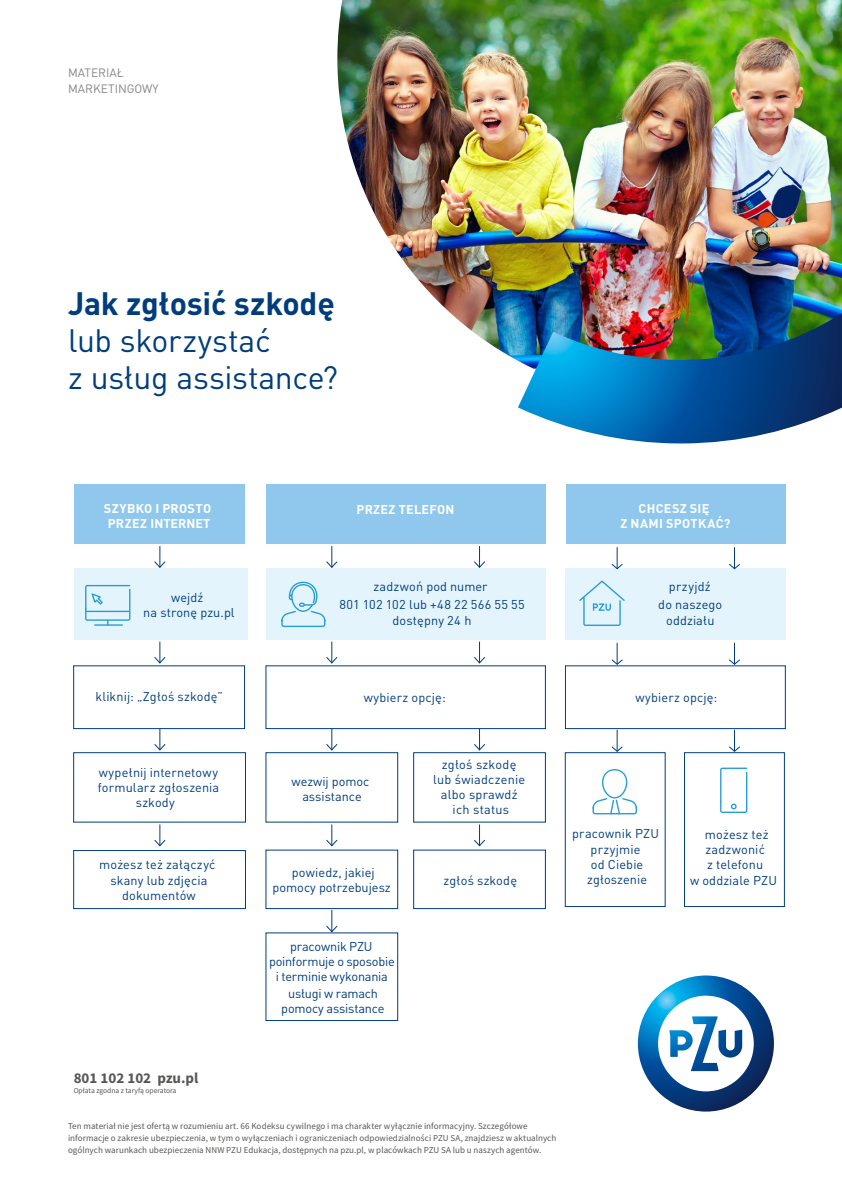
<style>
.page{position:relative;width:842px;height:1191px;background:#fff}
.page>*{position:absolute;margin:0;border:0;box-sizing:border-box;transform-origin:0 0}
.t1{font:32px/37px "DIN Pro Pl";letter-spacing:-.01em;color:#003d7c}
.t2{font:700 32px "DIN Pro Pl";letter-spacing:-.005em;color:#003d7c}
.t3{font:700 15px "Source Sans Pro";color:#575756}
.t4{font:12.7px/15.2px "DIN Pro Pl";letter-spacing:.01em;color:#003d7c;text-align:center}
.t5{font:700 12.7px/15.2px "DIN Pro Pl";letter-spacing:.02em;color:#fff}
.t6{font:12.7px/15.2px "DIN Pro Pl";letter-spacing:-.02em;color:#003d7c;text-align:center}
.t7{font:12.7px/15.2px "DIN Pro Pl";letter-spacing:-.015em;color:#003d7c;text-align:center}
.t8{font:12px/16px "DIN Pro Pl";color:#878787}
.t9{font:9px/12px "Source Sans Pro";letter-spacing:.005em;color:#575756}
.t10{font:7.5px "Source Sans Pro";color:#575756}
</style>
<div class="page">
<svg style="left:638px;top:975px;width:136px;height:136px"></svg>
<div style="left:74px;top:484px;width:171px;height:60px;background:#8fc7ed"></div>
<div style="left:266px;top:484px;width:279px;height:60px;background:#8fc7ed"></div>
<div style="left:566px;top:484px;width:219px;height:60px;background:#8fc7ed"></div>
<div style="left:266px;top:568px;width:279px;height:72px;background:#e4f4fc"></div>
<div style="left:565px;top:568px;width:220px;height:72px;background:#e4f4fc"></div>
<div style="left:74px;top:568px;width:173px;height:72px;background:#e4f4fc"></div>
<svg style="left:85px;top:585px;width:45px;height:40px"></svg>
<div style="left:73px;top:665px;width:172px;height:64px;border:1px solid #003d7c"></div>
<div style="left:265px;top:665px;width:281px;height:64px;border:1px solid #003d7c"></div>
<div style="left:565px;top:665px;width:221px;height:64px;border:1px solid #003d7c"></div>
<svg style="left:153px;top:728px;width:14px;height:23px"></svg>
<svg style="left:325px;top:728px;width:13px;height:23px"></svg>
<svg style="left:473px;top:728px;width:13px;height:23px"></svg>
<svg style="left:611px;top:730px;width:12px;height:22px"></svg>
<svg style="left:729px;top:730px;width:11px;height:22px"></svg>
<svg style="left:154px;top:824px;width:12px;height:23px"></svg>
<svg style="left:326px;top:824px;width:12px;height:23px"></svg>
<svg style="left:474px;top:824px;width:11px;height:23px"></svg>
<svg style="left:154px;top:641px;width:12px;height:23px"></svg>
<svg style="left:326px;top:641px;width:12px;height:23px"></svg>
<svg style="left:474px;top:641px;width:11px;height:23px"></svg>
<svg style="left:611px;top:643px;width:12px;height:22px"></svg>
<svg style="left:729px;top:643px;width:11px;height:22px"></svg>
<svg style="left:154px;top:546px;width:12px;height:22px"></svg>
<svg style="left:326px;top:546px;width:12px;height:22px"></svg>
<svg style="left:474px;top:546px;width:11px;height:22px"></svg>
<svg style="left:611px;top:547px;width:12px;height:23px"></svg>
<svg style="left:729px;top:547px;width:11px;height:23px"></svg>
<div style="left:565px;top:752px;width:101px;height:155px;border:1px solid #003d7c"></div>
<div style="left:684px;top:752px;width:101px;height:155px;border:1px solid #003d7c"></div>
<div style="left:265px;top:752px;width:133px;height:70px;border:1px solid #003d7c"></div>
<div style="left:413px;top:752px;width:133px;height:70px;border:1px solid #003d7c"></div>
<div style="left:73px;top:752px;width:173px;height:70px;border:1px solid #003d7c"></div>
<div style="left:73px;top:850px;width:173px;height:59px;border:1px solid #003d7c"></div>
<div style="left:413px;top:849px;width:133px;height:60px;border:1px solid #003d7c"></div>
<div style="left:265px;top:849px;width:133px;height:60px;border:1px solid #003d7c"></div>
<div style="left:265px;top:932px;width:133px;height:89px;border:1px solid #003d7c"></div>
<svg style="left:325px;top:910px;width:13px;height:23px"></svg>
<svg style="left:281px;top:581px;width:44px;height:46px"></svg>
<svg style="left:579px;top:580px;width:46px;height:46px"></svg>
<svg style="left:592px;top:769px;width:45px;height:45px"></svg>
<svg style="left:720px;top:767px;width:27px;height:46px"></svg>
<img style="left:337px;top:0;width:505px;height:361px">
<img style="left:518px;top:313px;width:324px;height:130px">
<p class="t8" style="left:68px;top:64px;width:92px">MATERIAŁ<br>MARKETINGOWY</p>
<h1 class="t2" style="left:68px;top:282px;width:268px">Jak zgłosić szkodę</h1>
<h1 class="t1" style="left:68px;top:321px;width:272px">lub skorzystać<br>z usług assistance?</h1>
<p class="t5" style="left:104px;top:500px;width:109px">SZYBKO I PROSTO<br>PRZEZ INTERNET</p>
<p class="t5" style="left:357px;top:501px;width:99px">PRZEZ TELEFON</p>
<p class="t5" style="left:620px;top:500px;width:111px;text-align:center">CHCESZ SIĘ<br>Z NAMI SPOTKAĆ?</p>
<p class="t4" style="left:143px;top:589px;width:93px">wejdź<br>na stronę pzu.pl</p>
<p class="t4" style="left:95px;top:688px;width:129px">kliknij: „Zgłoś szkodę”</p>
<p class="t4" style="left:98px;top:764px;width:123px">wypełnij internetowy formularz zgłoszenia szkody</p>
<p class="t4" style="left:99px;top:857px;width:118px">możesz też załączyć skany lub zdjęcia dokumentów</p>
<p class="t3" style="left:74px;top:1068px;width:126px">801 102 102 pzu.pl</p>
<p class="t10" style="left:74px;top:1086px;width:104px">Opłata zgodna z taryfą operatora</p>
<p class="t4" style="left:339px;top:577px;width:187px;line-height:18px">zadzwoń pod numer<br>801 102 102 lub +48 22 566 55 55</p>
<p class="t4" style="left:392px;top:612px;width:81px">dostępny 24 h</p>
<p class="t4" style="left:658px;top:577px;width:66px;line-height:18px">przyjdź<br>do naszego</p>
<p class="t4" style="left:666px;top:612px;width:50px">oddziału</p>
<p class="t4" style="left:364px;top:689px;width:83px">wybierz opcję:</p>
<p class="t4" style="left:635px;top:689px;width:83px">wybierz opcję:</p>
<p class="t4" style="left:292px;top:773px;width:79px">wezwij pomoc assistance</p>
<p class="t4" style="left:272px;top:864px;width:120px">powiedz, jakiej pomocy potrzebujesz</p>
<p class="t6" style="left:269px;top:938px;width:127px">pracownik PZU poinformuje o sposobie i terminie wykonania</p>
<p class="t7" style="left:281px;top:985px;width:105px">usługi w ramach pomocy assistance</p>
<p class="t4" style="left:433px;top:756px;width:93px">zgłoś szkodę lub świadczenie albo sprawdź ich status</p>
<p class="t4" style="left:443px;top:872px;width:75px">zgłoś szkodę</p>
<p class="t4" style="left:572px;top:826px;width:89px">pracownik PZU przyjmie<br>od Ciebie zgłoszenie</p>
<p class="t4" style="left:690px;top:826px;width:89px">możesz też zadzwonić<br>z telefonu<br>w oddziale PZU</p>
<p class="t9" style="left:68px;top:1119px;width:490px">Ten materiał nie jest ofertą w rozumieniu art. 66 Kodeksu cywilnego i ma charakter wyłącznie informacyjny. Szczegółowe informacje o zakresie ubezpieczenia, w tym o wyłączeniach i ograniczeniach odpowiedzialności PZU SA, znajdziesz w aktualnych ogólnych warunkach ubezpieczenia NNW PZU Edukacja, dostępnych na pzu.pl, w placówkach PZU SA lub u naszych agentów.</p>
</div>
